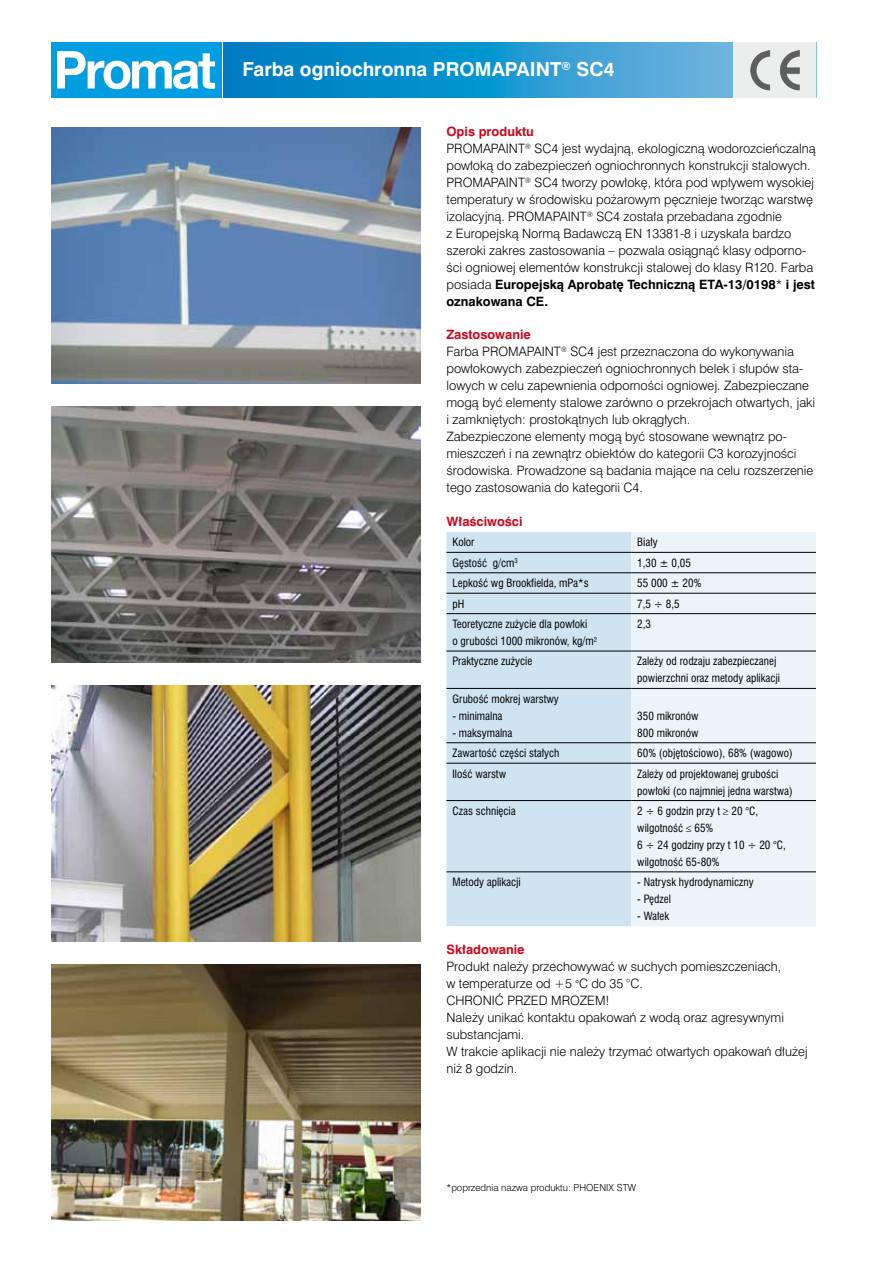
<style>
.page{position:relative;width:893px;height:1263px;background:#fff}
.page>*{position:absolute;margin:0;border:0;box-sizing:border-box;transform-origin:0 0}
.t1{font:700 18px "Swis 721 PL";color:#fff}
.t2{font:12px/17px "Swis 721 Lt PL";color:#000}
.t3{font:700 12px/17px "Swis 721 PL";color:#000}
.t4{font:700 12px "Swis 721 PL";color:#cd071e}
.t5{font:10.5px/17px "Swis 721 Cn PL";color:#000}
.t6{font:9px "Swis 721 Lt PL";color:#000}
.s1{font-family:"Swis 721 Lt PL";font-weight:400}
.s2{font-family:"Swis 721 Cn PL";font-size:10.5px}
</style>
<div class="page">
<svg style="left:223px;top:43px;width:510px;height:55px;background:#2196d0"></svg>
<img style="left:51px;top:128px;width:370px;height:256px">
<img style="left:51px;top:406px;width:370px;height:256px">
<img style="left:51px;top:685px;width:370px;height:256px">
<img style="left:51px;top:964px;width:370px;height:256px">
<div style="left:51px;top:43px;width:170px;height:55px;background:#009ee0"></div>
<svg style="left:57px;top:51px;width:158px;height:38px"></svg>
<div style="left:733px;top:43px;width:83px;height:55px;background:#eceded"></div>
<img style="left:750px;top:50px;width:50px;height:40px">
<div style="left:446px;top:532px;width:185px;height:394px;background:#d0e3f1"></div>
<div style="left:631px;top:532px;width:185px;height:394px;background:#edf4f9"></div>
<hr style="left:446px;top:552px;width:185px;height:1px;background:#000">
<hr style="left:631px;top:552px;width:185px;height:1px;background:#000">
<hr style="left:446px;top:572px;width:185px;height:1px;background:#000">
<hr style="left:631px;top:572px;width:185px;height:1px;background:#000">
<hr style="left:446px;top:593px;width:185px;height:1px;background:#000">
<hr style="left:631px;top:593px;width:185px;height:1px;background:#000">
<hr style="left:446px;top:613px;width:185px;height:1px;background:#000">
<hr style="left:631px;top:613px;width:185px;height:1px;background:#000">
<hr style="left:446px;top:651px;width:185px;height:1px;background:#000">
<hr style="left:631px;top:651px;width:185px;height:1px;background:#000">
<hr style="left:446px;top:688px;width:185px;height:1px;background:#000">
<hr style="left:631px;top:688px;width:185px;height:1px;background:#000">
<hr style="left:446px;top:742px;width:185px;height:1px;background:#000">
<hr style="left:631px;top:742px;width:185px;height:1px;background:#000">
<hr style="left:446px;top:763px;width:185px;height:1px;background:#000">
<hr style="left:631px;top:763px;width:185px;height:1px;background:#000">
<hr style="left:446px;top:800px;width:185px;height:1px;background:#000">
<hr style="left:631px;top:800px;width:185px;height:1px;background:#000">
<hr style="left:446px;top:871px;width:185px;height:1px;background:#000">
<hr style="left:631px;top:871px;width:185px;height:1px;background:#000">
<h1 class="t1" style="left:242px;top:58px;width:374px">Farba ogniochronna PROMAPAINT<sup>®</sup> SC4</h1>
<p class="t4" style="left:446px;top:124px;width:89px">Opis produktu</p>
<p class="t2" style="left:446px;top:140px;width:371px">PROMAPAINT<sup>®</sup> SC4 jest wydajną, ekologiczną wodorozcieńczalną powłoką do zabezpieczeń ogniochronnych konstrukcji stalowych.<br>PROMAPAINT<sup>®</sup> SC4 tworzy powłokę, która pod wpływem wysokiej temperatury w środowisku pożarowym pęcznieje tworząc warstwę izolacyjną. PROMAPAINT<sup>®</sup> SC4 została przebadana zgodnie<br>z Europejską Normą Badawczą EN 13381-8 i uzyskała bardzo szeroki zakres zastosowania – pozwala osiągnąć klasy odporno&shy;ści ogniowej elementów konstrukcji stalowej do klasy R120. Farba</p>
<p class="t3" style="left:446px;top:275px;width:370px"><span class="s1">posiada</span> Europejską Aprobatę Techniczną ETA-13/0198<span class="s1">*</span> i jest oznakowana CE.</p>
<p class="t4" style="left:446px;top:327px;width:86px">Zastosowanie</p>
<p class="t2" style="left:446px;top:343px;width:370px">Farba PROMAPAINT<sup>®</sup> SC4 jest przeznaczona do wykonywania powłokowych zabezpieczeń ogniochronnych belek i słupów sta&shy;lowych w celu zapewnienia odporności ogniowej. Zabezpieczane mogą być elementy stalowe zarówno o przekrojach otwartych, jaki i zamkniętych: prostokątnych lub okrągłych.<br>Zabezpieczone elementy mogą być stosowane wewnątrz po&shy;mieszczeń i na zewnątrz obiektów do kategorii C3 korozyjności środowiska. Prowadzone są badania mające na celu rozszerzenie tego zastosowania do kategorii C4.</p>
<p class="t4" style="left:446px;top:513px;width:77px">Właściwości</p>
<p class="t5" style="left:452px;top:534px;width:24px">Kolor</p>
<p class="t5" style="left:637px;top:534px;width:22px">Biały</p>
<p class="t5" style="left:452px;top:554px;width:67px">Gęstość g/cm<sup>3</sup></p>
<p class="t5" style="left:637px;top:554px;width:55px">1,30 ± 0,05</p>
<p class="t5" style="left:452px;top:575px;width:138px">Lepkość wg Brookfielda, mPa*s</p>
<p class="t5" style="left:637px;top:575px;width:66px">55 000 ± 20%</p>
<p class="t5" style="left:452px;top:595px;width:13px">pH</p>
<p class="t5" style="left:637px;top:595px;width:44px">7,5 ÷ 8,5</p>
<p class="t5" style="left:452px;top:615px;width:146px">Teoretyczne zużycie dla powłoki<br>o grubości 1000 mikronów, kg/m<sup>2</sup></p>
<p class="t5" style="left:637px;top:615px;width:15px">2,3</p>
<p class="t5" style="left:452px;top:653px;width:81px">Praktyczne zużycie</p>
<p class="t5" style="left:637px;top:653px;width:144px">Zależy od rodzaju zabezpieczanej powierzchni oraz metody aplikacji</p>
<p class="t5" style="left:452px;top:690px;width:108px">Grubość mokrej warstwy</p>
<p class="t5" style="left:452px;top:707px;width:52px">- minimalna</p>
<p class="t5" style="left:452px;top:724px;width:62px">- maksymalna</p>
<p class="t5" style="left:637px;top:707px;width:63px">350 mikronów<br>800 mikronów</p>
<p class="t5" style="left:452px;top:745px;width:108px">Zawartość części stałych</p>
<p class="t5" style="left:637px;top:745px;width:157px">60% (objętościowo), 68% (wagowo)</p>
<p class="t5" style="left:452px;top:765px;width:55px">Ilość warstw</p>
<p class="t5" style="left:637px;top:765px;width:157px">Zależy od projektowanej grubości powłoki (co najmniej jedna warstwa)</p>
<p class="t5" style="left:452px;top:802px;width:65px">Czas schnięcia</p>
<p class="t5" style="left:637px;top:802px;width:150px">2 ÷ 6 godzin przy t ≥ 20 °C, wilgotność ≤ 65%<br>6 ÷ 24 godziny przy t 10 ÷ 20 °C, wilgotność 65-80%</p>
<p class="t5" style="left:452px;top:874px;width:70px">Metody aplikacji</p>
<p class="t5" style="left:637px;top:874px;width:118px">- Natrysk hydrodynamiczny</p>
<p class="t5" style="left:637px;top:891px;width:35px">- Pędzel</p>
<p class="t5" style="left:637px;top:908px;width:33px">- Wałek</p>
<p class="t4" style="left:446px;top:942px;width:80px">Składowanie</p>
<p class="t2" style="left:446px;top:958px;width:363px">Produkt należy przechowywać w suchych pomieszczeniach,<br>w temperaturze od +5 <span class="s2">°</span>C do 35 °C.<br>CHRONIĆ PRZED MROZEM!<br>Należy unikać kontaktu opakowań z wodą oraz agresywnymi substancjami.<br>W trakcie aplikacji nie należy trzymać otwartych opakowań dłużej niż 8 godzin.</p>
<p class="t6" style="left:446px;top:1182px;width:191px">*poprzednia nazwa produktu: PHOENIX STW</p>
</div>
